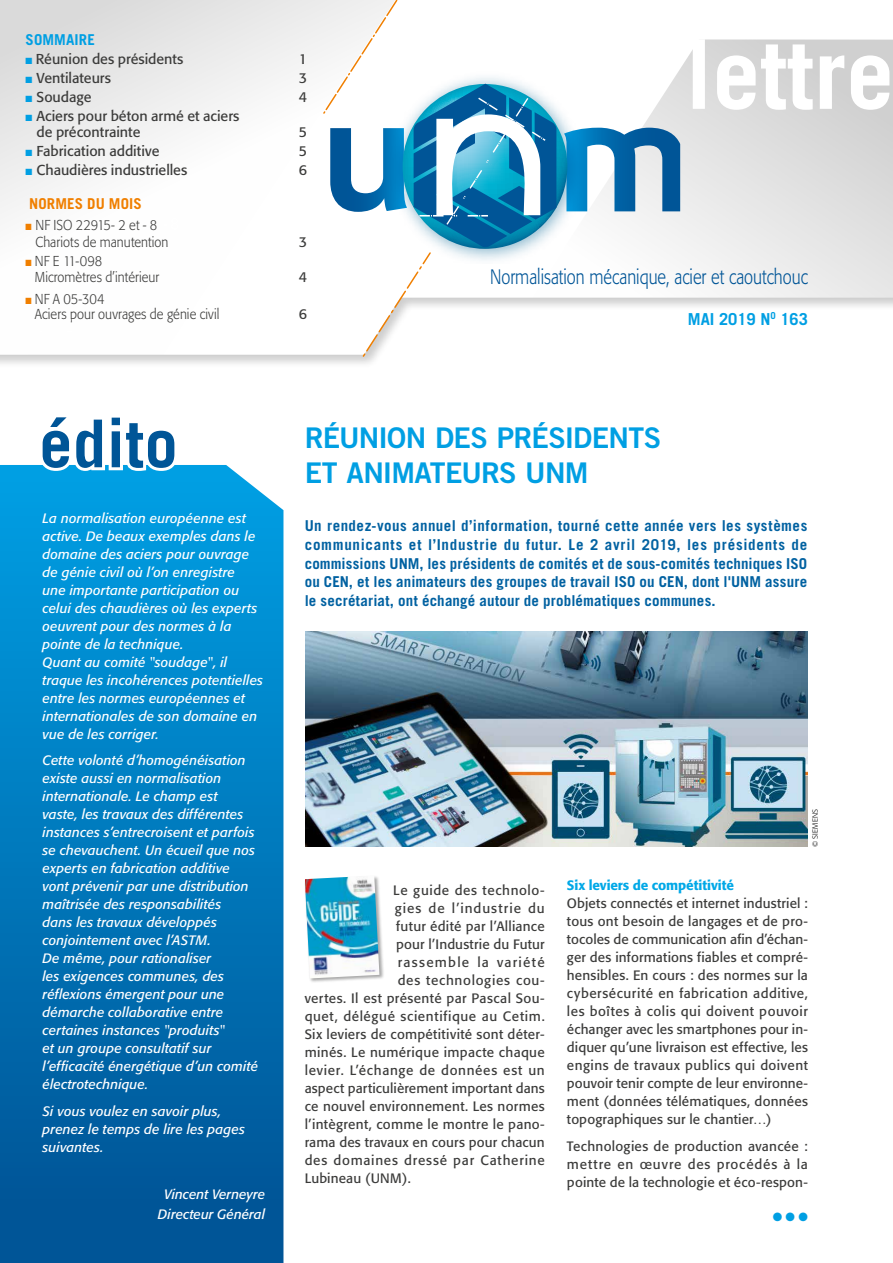
<style>
.page{position:relative;width:893px;height:1263px;background:#fff}
.page>*{position:absolute;margin:0;border:0;box-sizing:border-box;transform-origin:0 0}
.t1{font:700 66px "Trade Gothic";letter-spacing:.01em;color:#005597}
.t2{font:28.5px/34.5px "Trade Gothic Bold Two";letter-spacing:-.03em;color:#009fe3}
.t3{font:300 20.7px "Formata";color:#005597;scale:.8 1}
.t4{font:700 16.5px "Trade Gothic";color:#009fe3}
.t5{font:700 15px/18.8px "Trade Gothic";letter-spacing:.01em;color:#0061a1;text-align:justify}
.t6{font:700 15px "Trade Gothic";letter-spacing:.01em;color:#f07f00}
.t7{font:700 15px "Trade Gothic";letter-spacing:.01em;color:#009fe3}
.t8{font:14.25px/16.5px "Formata";letter-spacing:-.005em;color:#3c3c3b}
.t9{font:300 14.25px/16.5px "Formata";letter-spacing:.005em;color:#3c3c3b;scale:.9 1}
.t10{font:italic 13.5px/18px "Formata";letter-spacing:.01em;color:#fff}
.t11{font:13.5px/18px "Formata";letter-spacing:.025em;color:#3c3c3b;text-align:justify}
.t12{font:13.5px "Formata";letter-spacing:.05em;color:#3c3c3b}
.t13{font:13.5px "Formata";letter-spacing:.045em;color:#3c3c3b}
.t14{font:13.5px "Formata";letter-spacing:.055em;color:#3c3c3b}
.t15{font:500 13.5px "Formata";letter-spacing:-.005em;color:#00a8e7}
.t16{font:13.5px "Formata";letter-spacing:.07em;color:#3c3c3b}
.t17{font:13.5px "Formata";letter-spacing:.09em;color:#3c3c3b}
.t18{font:12px "Zapf Dingbats ITC";color:#009fe3}
.t19{font:300 7.5px "Formata";letter-spacing:.015em;color:#000}
.s1{color:#009fe3}
.s2{color:#f07f00}
.s3{font-weight:700;font-size:18px;color:#fff}
</style>
<div class="page">
<svg style="left:0;top:465px;width:283px;height:798px;background:#0178bb"></svg>
<svg style="left:37px;top:465px;width:143px;height:9px"></svg>
<div style="left:0;top:0;width:893px;height:369px;background:#000;opacity:.2"></div>
<svg style="left:680px;top:0;width:213px;height:355px"></svg>
<svg style="left:680px;top:39px;width:213px;height:260px;background:#e3e4e4"></svg>
<svg style="left:0;top:0;width:322px;height:356px"></svg>
<svg style="left:693px;top:39px;width:196px;height:71px"></svg>
<svg style="left:322px;top:0;width:358px;height:358px"></svg>
<img style="left:305px;top:631px;width:502px;height:216px">
<div style="left:304px;top:875px;width:80px;height:109px;background:#000;opacity:.35"></div>
<img style="left:305px;top:875px;width:74px;height:103px">
<p class="t7" style="left:26px;top:30px;width:71px">SOMMAIRE</p>
<p class="t8" style="left:26px;top:51px;width:159px"><span class="s1">■</span> Réunion des présidents</p>
<p class="t8" style="left:299px;top:51px;width:10px">1</p>
<p class="t8" style="left:26px;top:70px;width:87px"><span class="s1">■</span> Ventilateurs</p>
<p class="t8" style="left:299px;top:70px;width:10px">3</p>
<p class="t8" style="left:26px;top:89px;width:67px"><span class="s1">■</span> Soudage</p>
<p class="t8" style="left:299px;top:89px;width:10px">4</p>
<p class="t8" style="left:37px;top:107px;width:204px;text-indent:-11px"><span class="s1">■</span> Aciers pour béton armé et aciers de précontrainte</p>
<p class="t8" style="left:299px;top:124px;width:10px">5</p>
<p class="t8" style="left:26px;top:143px;width:135px"><span class="s1">■</span> Fabrication additive</p>
<p class="t8" style="left:299px;top:143px;width:10px">5</p>
<p class="t8" style="left:26px;top:161px;width:163px"><span class="s1">■</span> Chaudières industrielles</p>
<p class="t8" style="left:299px;top:161px;width:10px">6</p>
<p class="t6" style="left:29px;top:195px;width:114px">NORMES DU MOIS</p>
<p class="t9" style="left:26px;top:217px;width:173px;text-align:center"><span class="s2">■</span> NF ISO 22915- 2 et - 8 <span class="s3">-8<br></span>Chariots de manutention</p>
<p class="t8" style="left:299px;top:233px;width:10px">3</p>
<p class="t9" style="left:35px;top:253px;width:140px;text-indent:-9px"><span class="s2">■</span> NF E 11-098<br>Micromètres d’intérieur</p>
<p class="t9" style="left:35px;top:291px;width:207px;line-height:15px;text-indent:-9px"><span class="s2">■</span> NF A 05-304<br>Aciers pour ouvrages de génie civil</p>
<p class="t8" style="left:299px;top:269px;width:10px">4</p>
<p class="t8" style="left:299px;top:306px;width:10px">6</p>
<h3 class="t3" style="left:490px;top:265px;width:399px">Normalisation mécanique, acier et caoutchouc</h3>
<p class="t4" style="left:688px;top:309px;width:122px">MAI 2019 N<sup>O</sup> 163</p>
<h1 class="t1" style="left:39px;top:403px;width:140px">édito</h1>
<p class="t10" style="left:43px;top:509px;width:222px">La normalisation européenne est active. De beaux exemples dans le domaine des aciers pour ouvrage de génie civil où l’on enregistre<br>une importante participation ou celui des chaudières où les experts oeuvrent pour des normes à la pointe de la technique.<br>Quant au comité "soudage", il traque les incohérences potentielles entre les normes européennes et internationales de son domaine en vue de les corriger.</p>
<p class="t10" style="left:43px;top:751px;width:217px">Cette volonté d’homogénéisation existe aussi en normalisation internationale. Le champ est<br>vaste, les travaux des différentes instances s’entrecroisent et parfois se chevauchent. Un écueil que nos experts en fabrication additive vont prévenir par une distribution maîtrisée des responsabilités<br>dans les travaux développés conjointement avec l’ASTM.<br>De même, pour rationaliser<br>les exigences communes, des réflexions émergent pour une démarche collaborative entre certaines instances "produits"<br>et un groupe consultatif sur l’efficacité énergétique d’un comité électrotechnique.</p>
<p class="t10" style="left:43px;top:1102px;width:204px">Si vous voulez en savoir plus, prenez le temps de lire les pages suivantes.</p>
<p class="t10" style="left:158px;top:1184px;width:109px;line-height:19.5px;text-align:center">Vincent Verneyre<br>Directeur Général</p>
<h2 class="t2" style="left:305px;top:420px;width:358px">RÉUNION DES PRÉSIDENTS<br>ET ANIMATEURS UNM</h2>
<p class="t5" style="left:305px;top:516px;width:504px">Un rendez-vous annuel d’information, tourné cette année vers les systèmes communicants et l’Industrie du futur. Le 2 avril 2019, les présidents de commissions UNM, les présidents de comités et de sous-comités techniques ISO ou CEN, et les animateurs des groupes de travail ISO ou CEN, dont l'UNM assure le secrétariat, ont échangé autour de problématiques communes.</p>
<p class="t11" style="left:393px;top:881px;width:153px">Le guide des technolo-</p>
<p class="t16" style="left:395px;top:900px;width:151px">gies de l’industrie du</p>
<p class="t11" style="left:396px;top:917px;width:150px">futur édité par l’Alliance</p>
<p class="t11" style="left:396px;top:935px;width:150px">pour l’Industrie du Futur</p>
<p class="t17" style="left:398px;top:954px;width:149px">rassemble la variété</p>
<p class="t12" style="left:398px;top:972px;width:149px">des technologies cou-</p>
<p class="t11" style="left:305px;top:989px;width:242px">vertes. Il est présenté par Pascal Sou-</p>
<p class="t13" style="left:305px;top:1008px;width:242px">quet, délégué scientifique au Cetim.</p>
<p class="t11" style="left:305px;top:1025px;width:242px">Six leviers de compétitivité sont déter-</p>
<p class="t11" style="left:305px;top:1043px;width:242px">minés. Le numérique impacte chaque</p>
<p class="t12" style="left:305px;top:1062px;width:241px">levier. L’échange de données est un</p>
<p class="t11" style="left:305px;top:1079px;width:241px">aspect particulièrement important dans</p>
<p class="t11" style="left:305px;top:1097px;width:241px">ce nouvel environnement. Les normes</p>
<p class="t11" style="left:305px;top:1115px;width:242px">l’intègrent, comme le montre le pano-</p>
<p class="t11" style="left:305px;top:1133px;width:242px">rama des travaux en cours pour chacun</p>
<p class="t14" style="left:305px;top:1152px;width:242px">des domaines dressé par Catherine</p>
<p class="t11" style="left:305px;top:1169px;width:108px">Lubineau (UNM).</p>
<p class="t19" style="left:811px;top:847px;width:39px;rotate:-90deg">© SIEMENS</p>
<p class="t15" style="left:567px;top:877px;width:168px">Six leviers de compétitivité</p>
<p class="t11" style="left:567px;top:894px;width:242px">Objets connectés et internet industriel : tous ont besoin de langages et de pro&shy;tocoles de communication afin d’échan&shy;ger des informations fiables et compré&shy;hensibles. En cours : des normes sur la cybersécurité en fabrication additive, les boîtes à colis qui doivent pouvoir échanger avec les smartphones pour in&shy;diquer qu’une livraison est effective, les engins de travaux publics qui doivent pouvoir tenir compte de leur environne&shy;ment (données télématiques, données topographiques sur le chantier…)</p>
<p class="t11" style="left:567px;top:1137px;width:242px">Technologies de production avancée : mettre en œuvre des procédés à la pointe de la technologie et éco-respon-</p>
<p class="t18" style="left:773px;top:1211px;width:37px">● ● ●</p>
</div>
